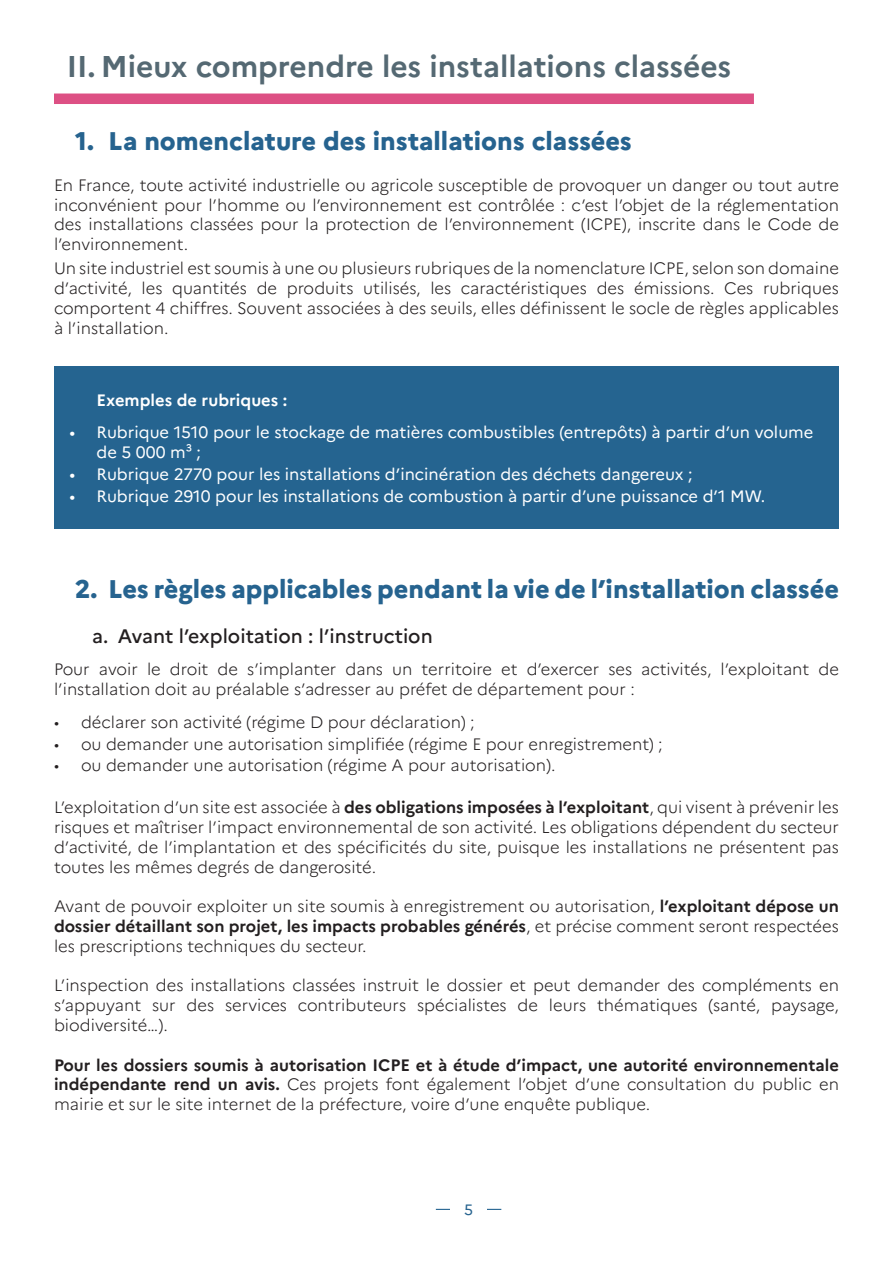
<style>
.page{position:relative;width:893px;height:1263px;background:#fff}
.page>*{position:absolute;margin:0;border:0;box-sizing:border-box;transform-origin:0 0}
.t1{font:700 30px "Marianne";color:#556973}
.t2{font:800 25.5px "Marianne";color:#26638f}
.t3{font:500 19.5px "Marianne";color:#231f20}
.t4{font:300 16.5px/19.8px "Marianne";color:#231f20;text-align:justify}
.t5{font:16.5px/19.8px "Marianne";color:#fff}
.t6{font:700 16.5px "Marianne";color:#fff}
.t7{font:15px "Marianne";color:#26638f}
.s1{font-weight:700}
</style>
<div class="page">
<hr style="left:436px;top:1209px;width:65px;height:1px;background:#266592">
<div style="left:451px;top:1197px;width:36px;height:25px;background:#fff"></div>
<div style="left:54px;top:94px;width:700px;height:10px;background:#dd5084"></div>
<div style="left:54px;top:366px;width:785px;height:163px;background:#256490"></div>
<p class="t1" style="left:67px;top:43px;width:666px">II. Mieux comprendre les installations classées</p>
<p class="t2" style="left:75px;top:121px;width:558px">1. La nomenclature des installations classées</p>
<p class="t4" style="left:54px;top:174px;width:786px">En France, toute activité industrielle ou agricole susceptible de provoquer un danger ou tout autre inconvénient pour l’homme ou l’environnement est contrôlée : c’est l’objet de la réglementation des installations classées pour la protection de l’environnement (ICPE), inscrite dans le Code de l’environnement.</p>
<p class="t4" style="left:54px;top:257px;width:786px">Un site industriel est soumis à une ou plusieurs rubriques de la nomenclature ICPE, selon son domaine d’activité, les quantités de produits utilisés, les caractéristiques des émissions. Ces rubriques comportent 4 chiffres. Souvent associées à des seuils, elles définissent le socle de règles applicables à l’installation.</p>
<p class="t6" style="left:97px;top:387px;width:192px">Exemples de rubriques :</p>
<p class="t5" style="left:97px;top:421px;width:718px;text-indent:-27px">• Rubrique 1510 pour le stockage de matières combustibles (entrepôts) à partir d’un volume de 5 000 m³ ;</p>
<p class="t5" style="left:70px;top:463px;width:624px">• Rubrique 2770 pour les installations d’incinération des déchets dangereux ;</p>
<p class="t5" style="left:70px;top:485px;width:697px">• Rubrique 2910 pour les installations de combustion à partir d’une puissance d’1 MW.</p>
<p class="t2" style="left:75px;top:569px;width:765px">2. Les règles applicables pendant la vie de l’installation classée</p>
<p class="t3" style="left:92px;top:621px;width:342px">a. Avant l’exploitation : l’instruction</p>
<p class="t4" style="left:54px;top:658px;width:786px">Pour avoir le droit de s’implanter dans un territoire et d’exercer ses activités, l’exploitant de l’installation doit au préalable s’adresser au préfet de département pour :</p>
<p class="t4" style="left:54px;top:710px;width:422px">• déclarer son activité (régime D pour déclaration) ;</p>
<p class="t4" style="left:54px;top:732px;width:610px">• ou demander une autorisation simplifiée (régime E pour enregistrement) ;</p>
<p class="t4" style="left:54px;top:754px;width:503px">• ou demander une autorisation (régime A pour autorisation).</p>
<p class="t4" style="left:54px;top:796px;width:786px">L’exploitation d’un site est associée à <span class="s1">des obligations imposées à l’exploitant</span>, qui visent à prévenir les risques et maîtriser l’impact environnemental de son activité. Les obligations dépendent du secteur d’activité, de l’implantation et des spécificités du site, puisque les installations ne présentent pas toutes les mêmes degrés de dangerosité.</p>
<p class="t4" style="left:54px;top:895px;width:786px">Avant de pouvoir exploiter un site soumis à enregistrement ou autorisation, <span class="s1">l’exploitant dépose un dossier détaillant son projet, les impacts probables générés</span>, et précise comment seront respectées les prescriptions techniques du secteur.</p>
<p class="t4" style="left:54px;top:974px;width:786px">L’inspection des installations classées instruit le dossier et peut demander des compléments en s’appuyant sur des services contributeurs spécialistes de leurs thématiques (santé, paysage, biodiversité…).</p>
<p class="t4" style="left:54px;top:1053px;width:786px"><span class="s1">Pour les dossiers soumis à autorisation ICPE et à étude d’impact, une autorité environnementale indépendante rend un avis.</span> Ces projets font également l’objet d’une consultation du public en mairie et sur le site internet de la préfecture, voire d’une enquête publique.</p>
<p class="t7" style="left:464px;top:1198px;width:10px">5</p>
</div>
